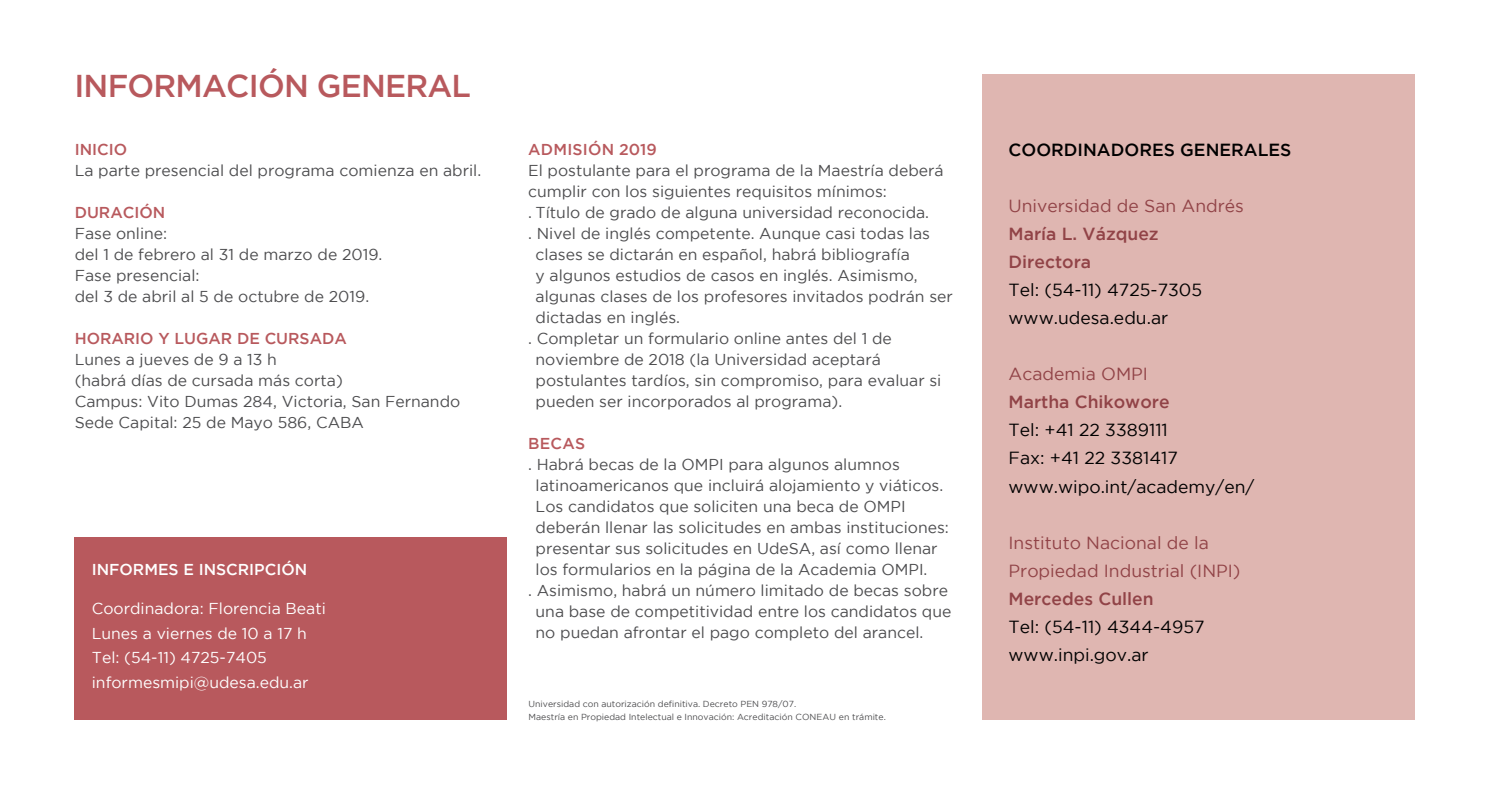
<style>
.page{position:relative;width:1489px;height:794px;background:#fff}
.page>*{position:absolute;margin:0;border:0;box-sizing:border-box;transform-origin:0 0}
.t1{font:500 31.5px "Gotham";letter-spacing:-.025em;color:#b8595d}
.t2{font:17.5px/28px "Gotham";color:#000}
.t3{font:17.5px/28px "Gotham";color:#914347}
.t4{font:500 17.5px/28px "Gotham";color:#914347}
.t5{font:500 17.5px "Gotham";color:#000}
.t6{font:15.75px/21px "Gotham";color:#4d4d4f}
.t7{font:15.75px/24.5px "Gotham";color:#fff}
.t8{font:500 15.75px "Gotham";color:#b8595d}
.t9{font:500 15.75px "Gotham";color:#fff}
.t10{font:8.75px/12.2px "Gotham";color:#4d4d4f}
</style>
<div class="page">
<div style="left:981px;top:74px;width:433px;height:645px;background:#dfb6b1"></div>
<div style="left:74px;top:536px;width:433px;height:183px;background:#b8595d"></div>
<h1 class="t1" style="left:74px;top:68px;width:398px">INFORMACIÓN GENERAL</h1>
<p class="t8" style="left:75px;top:141px;width:54px">INICIO</p>
<p class="t6" style="left:75px;top:160px;width:408px">La parte presencial del programa comienza en abril.</p>
<p class="t8" style="left:75px;top:204px;width:92px">DURACIÓN</p>
<p class="t6" style="left:75px;top:223px;width:309px">Fase online:<br>del 1 de febrero al 31 de marzo de 2019.<br>Fase presencial:<br>del 3 de abril al 5 de octubre de 2019.</p>
<p class="t8" style="left:75px;top:330px;width:274px">HORARIO Y LUGAR DE CURSADA</p>
<p class="t6" style="left:75px;top:349px;width:387px">Lunes a jueves de 9 a 13 h<br>(habrá días de cursada más corta)<br>Campus: Vito Dumas 284, Victoria, San Fernando Sede Capital: 25 de Mayo 586, CABA</p>
<p class="t9" style="left:92px;top:561px;width:217px">INFORMES E INSCRIPCIÓN</p>
<p class="t7" style="left:92px;top:596px;width:235px">Coordinadora: Florencia Beati<br>Lunes a viernes de 10 a 17 h<br>Tel: (54-11) 4725-7405 informesmipi@udesa.edu.ar</p>
<p class="t8" style="left:528px;top:141px;width:130px">ADMISIÓN 2019</p>
<p class="t6" style="left:528px;top:160px;width:417px">El postulante para el programa de la Maestría deberá</p>
<p class="t6" style="left:528px;top:181px;width:360px">cumplir con los siguientes requisitos mínimos:</p>
<p class="t6" style="left:528px;top:202px;width:402px">. Título de grado de alguna universidad reconocida.</p>
<p class="t6" style="left:528px;top:223px;width:403px">. Nivel de inglés competente. Aunque casi todas las</p>
<p class="t6" style="left:535px;top:244px;width:375px">clases se dictarán en español, habrá bibliografía</p>
<p class="t6" style="left:535px;top:265px;width:384px">y algunos estudios de casos en inglés. Asimismo,</p>
<p class="t6" style="left:535px;top:286px;width:419px">algunas clases de los profesores invitados podrán ser</p>
<p class="t6" style="left:535px;top:307px;width:146px">dictadas en inglés.</p>
<p class="t6" style="left:528px;top:328px;width:365px">. Completar un formulario online antes del 1 de</p>
<p class="t6" style="left:535px;top:349px;width:347px">noviembre de 2018 (la Universidad aceptará</p>
<p class="t6" style="left:535px;top:370px;width:407px">postulantes tardíos, sin compromiso, para evaluar si</p>
<p class="t6" style="left:535px;top:391px;width:308px">pueden ser incorporados al programa).</p>
<p class="t8" style="left:528px;top:434px;width:58px">BECAS</p>
<p class="t6" style="left:528px;top:454px;width:373px">. Habrá becas de la OMPI para algunos alumnos</p>
<p class="t6" style="left:535px;top:475px;width:409px">latinoamericanos que incluirá alojamiento y viáticos.</p>
<p class="t6" style="left:535px;top:496px;width:371px">Los candidatos que soliciten una beca de OMPI</p>
<p class="t6" style="left:535px;top:517px;width:415px">deberán llenar las solicitudes en ambas instituciones:</p>
<p class="t6" style="left:535px;top:538px;width:403px">presentar sus solicitudes en UdeSA, así como llenar</p>
<p class="t6" style="left:535px;top:559px;width:393px">los formularios en la página de la Academia OMPI.</p>
<p class="t6" style="left:528px;top:580px;width:421px">. Asimismo, habrá un número limitado de becas sobre</p>
<p class="t6" style="left:535px;top:601px;width:417px">una base de competitividad entre los candidatos que</p>
<p class="t6" style="left:535px;top:622px;width:389px">no puedan afrontar el pago completo del arancel.</p>
<p class="t10" style="left:528px;top:698px;width:359px">Universidad con autorización definitiva. Decreto PEN 978/07.<br>Maestría en Propiedad Intelectual e Innovación: Acreditación CONEAU en trámite.</p>
<p class="t5" style="left:1008px;top:140px;width:284px">COORDINADORES GENERALES</p>
<p class="t3" style="left:1008px;top:192px;width:237px">Universidad de San Andrés</p>
<p class="t4" style="left:1008px;top:220px;width:152px">María L. Vázquez<br>Directora</p>
<p class="t2" style="left:1008px;top:276px;width:195px">Tel: (54-11) 4725-7305 www.udesa.edu.ar</p>
<p class="t3" style="left:1008px;top:360px;width:141px">Academia OMPI</p>
<p class="t4" style="left:1008px;top:388px;width:163px">Martha Chikowore</p>
<p class="t2" style="left:1008px;top:416px;width:247px">Tel: +41 22 3389111<br>Fax: +41 22 3381417 www.wipo.int/academy/en/</p>
<p class="t3" style="left:1008px;top:528px;width:233px">Instituto Nacional de la<br>Propiedad Industrial (INPI)</p>
<p class="t4" style="left:1008px;top:584px;width:147px">Mercedes Cullen</p>
<p class="t2" style="left:1008px;top:612px;width:197px">Tel: (54-11) 4344-4957 www.inpi.gov.ar</p>
</div>
